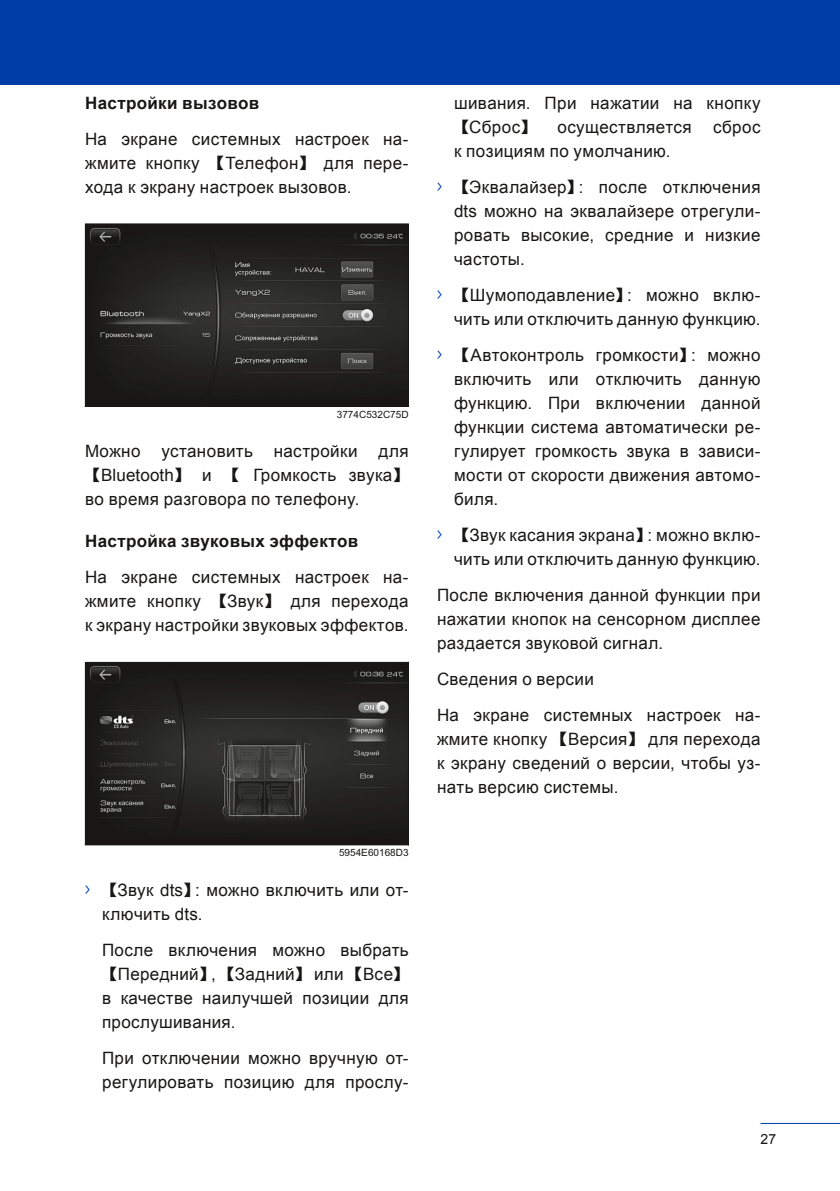
<style>
.page{position:relative;width:840px;height:1191px;background:#fff}
.page>*{position:absolute;margin:0;border:0;box-sizing:border-box;transform-origin:0 0}
.t1{font:17px/24px "Arial";letter-spacing:.02em;color:#181716;text-align:justify}
.t2{font:700 17px "Arial";letter-spacing:.02em;color:#181716}
.t3{font:14px "Arial";color:#181716}
.t4{font:10px "Arial";color:#181716}
.s1{font-family:"Sim Sun"}
.s2{color:#003da6}
</style>
<div class="page">
<hr style="left:760px;top:1123px;width:79px;height:1px;background:#003da6">
<div style="left:0;top:0;width:839px;height:85px;background:#003da6"></div>
<img style="left:86px;top:225px;width:322px;height:181px">
<hr style="left:85px;top:224px;width:323px;height:1px;background:#181716">
<hr style="left:408px;top:224px;width:1px;height:183px;background:#181716">
<hr style="left:85px;top:406px;width:323px;height:1px;background:#181716">
<hr style="left:85px;top:224px;width:1px;height:183px;background:#181716">
<img style="left:86px;top:663px;width:322px;height:181px">
<hr style="left:85px;top:662px;width:323px;height:1px;background:#181716">
<hr style="left:408px;top:662px;width:1px;height:183px;background:#181716">
<hr style="left:85px;top:844px;width:323px;height:1px;background:#181716">
<hr style="left:85px;top:662px;width:1px;height:183px;background:#181716">
<p class="t2" style="left:85px;top:92px;width:175px">Настройки вызовов</p>
<p class="t1" style="left:85px;top:127px;width:325px">На экране системных настроек на&shy;жмите кнопку <span class="s1">【</span>Телефон<span class="s1">】</span> для пере&shy;хода к экрану настроек вызовов.</p>
<p class="t4" style="left:336px;top:409px;width:73px">3774C532C75D</p>
<p class="t1" style="left:85px;top:439px;width:325px">Можно установить настройки для<span class="s1">【</span>Bluetooth<span class="s1">】</span> и <span class="s1">【</span> Громкость звука<span class="s1">】</span>во время разговора по телефону.</p>
<p class="t2" style="left:85px;top:530px;width:275px">Настройка звуковых эффектов</p>
<p class="t1" style="left:85px;top:565px;width:325px">На экране системных настроек на&shy;жмите кнопку <span class="s1">【</span>Звук<span class="s1">】</span> для перехода к экрану настройки звуковых эффектов.</p>
<p class="t4" style="left:339px;top:847px;width:71px">5954E60168D3</p>
<p class="t1" style="left:102px;top:878px;width:308px;text-indent:-17px"><span class="s2">■●▼</span> <span class="s1">【</span>Звук dts<span class="s1">】</span>: можно включить или от&shy;ключить dts.</p>
<p class="t1" style="left:102px;top:938px;width:308px">После включения можно выбрать<span class="s1">【</span>Передний<span class="s1">】</span>, <span class="s1">【</span>Задний<span class="s1">】</span> или <span class="s1">【</span>Все<span class="s1">】</span>в качестве наилучшей позиции для прослушивания.</p>
<p class="t1" style="left:102px;top:1046px;width:308px">При отключении можно вручную от&shy;регулировать позицию для прослу-</p>
<p class="t1" style="left:454px;top:91px;width:308px">шивания. При нажатии на кнопку<span class="s1">【</span>Сброс<span class="s1">】</span></p>
<p class="t1" style="left:557px;top:115px;width:136px">осуществляется</p>
<p class="t1" style="left:712px;top:115px;width:49px">сброс</p>
<p class="t1" style="left:454px;top:139px;width:218px">к позициям по умолчанию.</p>
<p class="t1" style="left:454px;top:175px;width:308px;text-indent:-17px"><span class="s2">■●▼</span> <span class="s1">【</span>Эквалайзер<span class="s1">】</span>: после отключения dts можно на эквалайзере отрегули&shy;ровать высокие, средние и низкие частоты.</p>
<p class="t1" style="left:437px;top:283px;width:325px;text-align:right"><span class="s2">■●▼</span> <span class="s1">【</span>Шумоподавление<span class="s1">】</span>: можно вклю&shy;чить или отключить данную функцию.</p>
<p class="t1" style="left:454px;top:343px;width:308px;text-indent:-17px"><span class="s2">■●▼</span> <span class="s1">【</span>Автоконтроль громкости<span class="s1">】</span>: можно включить или отключить данную функцию. При включении данной функции система автоматически ре&shy;гулирует громкость звука в зависи&shy;мости от скорости движения автомо&shy;биля.</p>
<p class="t1" style="left:437px;top:523px;width:325px;text-align:right"><span class="s2">■●▼</span> <span class="s1">【</span>Звук касания экрана<span class="s1">】</span>: можно вклю&shy;чить или отключить данную функцию.</p>
<p class="t1" style="left:437px;top:583px;width:325px">После включения данной функции при нажатии кнопок на сенсорном дисплее раздается звуковой сигнал.</p>
<p class="t1" style="left:437px;top:661px;width:325px;line-height:36px">Сведения о версии<br>На экране системных настроек на-</p>
<p class="t1" style="left:437px;top:727px;width:325px">жмите кнопку <span class="s1">【</span>Версия<span class="s1">】</span> для перехода к экрану сведений о версии, чтобы уз&shy;нать версию системы.</p>
<p class="t3" style="left:760px;top:1129px;width:17px">27</p>
</div>
